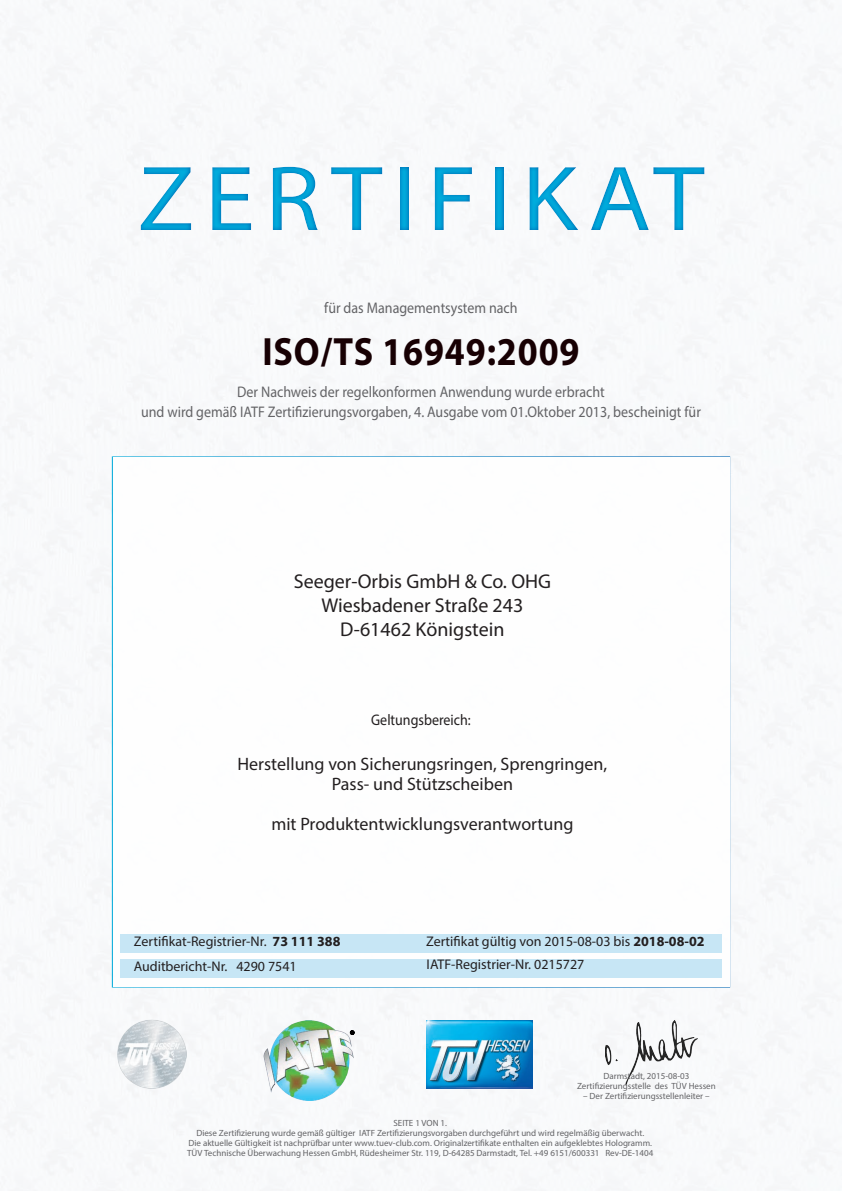
<style>
.page{position:relative;width:842px;height:1191px;background:#fff}
.page>*{position:absolute;margin:0;border:0;box-sizing:border-box;transform-origin:0 0}
.t1{font:93px "Myriad Pro";letter-spacing:.1em;color:#00acdd;scale:1.1 1}
.t2{font:700 39.6px "Myriad Pro";letter-spacing:.025em;color:#170003;scale:.91 1}
.t3{font:20px/24px "Myriad Pro";color:#231f20;text-align:center}
.t4{font:18px/20px "Myriad Pro";color:#231f20;text-align:center}
.t5{font:15.4px/20px "Myriad Pro";color:#636366;text-align:center;scale:.91 1}
.t6{font:15.4px "Myriad Pro";color:#231f20;scale:.91 1}
.t7{font:14px/24.6px "Myriad Pro";color:#231f20}
.t8{font:9px/10px "Myriad Pro";color:#636366;text-align:center}
.s1{font-weight:700}
</style>
<div class="page">
<img style="left:2px;top:0;width:840px;height:1191px">
<img style="left:606px;top:1020px;width:91px;height:64px">
<img style="left:427px;top:1020px;width:106px;height:69px">
<div style="left:112px;top:456px;width:618px;height:531px;background:#fff;border:2px solid #fff"></div>
<div style="left:120px;top:958px;width:602px;height:19px;background:#c1e4f4"></div>
<div style="left:121px;top:934px;width:601px;height:19px;background:#c1e4f4"></div>
<img style="left:743px;top:805px;width:82px;height:72px">
<img style="left:260px;top:1021px;width:97px;height:79px">
<svg style="left:350px;top:1030px;width:4px;height:4px"></svg>
<div style="left:0;top:141px;width:842px;height:113px;background:#006bb6;opacity:.75"></div>
<img style="left:117px;top:1019px;width:70px;height:69px">
<h1 class="t1" style="left:138px;top:141px;width:517px">ZERTIFIKAT</h1>
<h3 class="t5" style="left:324px;top:298px;width:214px">für das Managementsystem nach</h3>
<h2 class="t2" style="left:262px;top:326px;width:350px">ISO/TS 16949:2009</h2>
<h3 class="t5" style="left:141px;top:381px;width:617px">Der Nachweis der regelkonformen Anwendung wurde erbracht<br>und wird gemäß IATF Zertifizierungsvorgaben, 4. Ausgabe vom 01.Oktober 2013, bescheinigt für</h3>
<h3 class="t3" style="left:294px;top:569px;width:259px">Seeger-Orbis GmbH &amp; Co. OHG<br>Wiesbadener Straße 243<br>D-61462 Königstein</h3>
<h3 class="t6" style="left:371px;top:710px;width:111px">Geltungsbereich:</h3>
<h3 class="t4" style="left:237px;top:754px;width:371px">Herstellung von Sicherungsringen, Sprengringen,<br>Pass- und Stützscheiben</h3>
<h3 class="t4" style="left:271px;top:814px;width:304px">mit Produktentwicklungsverantwortung</h3>
<h3 class="t7" style="left:134px;top:929px;width:208px">Zertifikat-Registrier-Nr. <span class="s1">73 111 388<br></span>Auditbericht-Nr. 4290 7541</h3>
<h3 class="t7" style="left:426px;top:929px;width:280px">Zertifikat gültig von 2015-08-03 bis <span class="s1">2018-08-02</span></h3>
<h3 class="t7" style="left:427px;top:952px;width:159px">IATF-Registrier-Nr. 0215727</h3>
<p class="t8" style="left:577px;top:1071px;width:140px">Darmstadt, 2015-08-03<br>Zertifizierungsstelle des TÜV Hessen</p>
<p class="t8" style="left:583px;top:1091px;width:128px">– Der Zertifizierungsstellenleiter –</p>
<p class="t8" style="left:187px;top:1118px;width:468px">SEITE 1 VON 1.<br>Diese Zertifizierung wurde gemäß gültiger IATF Zertifizierungsvorgaben durchgeführt und wird regelmäßig überwacht.<br>Die aktuelle Gültigkeit ist nachprüfbar unter www.tuev-club.com. Originalzertifikate enthalten ein aufgeklebtes Hologramm.<br>TÜV Technische Überwachung Hessen GmbH, Rüdesheimer Str. 119, D-64285 Darmstadt, Tel. +49 6151/600331 Rev-DE-1404</p>
</div>
